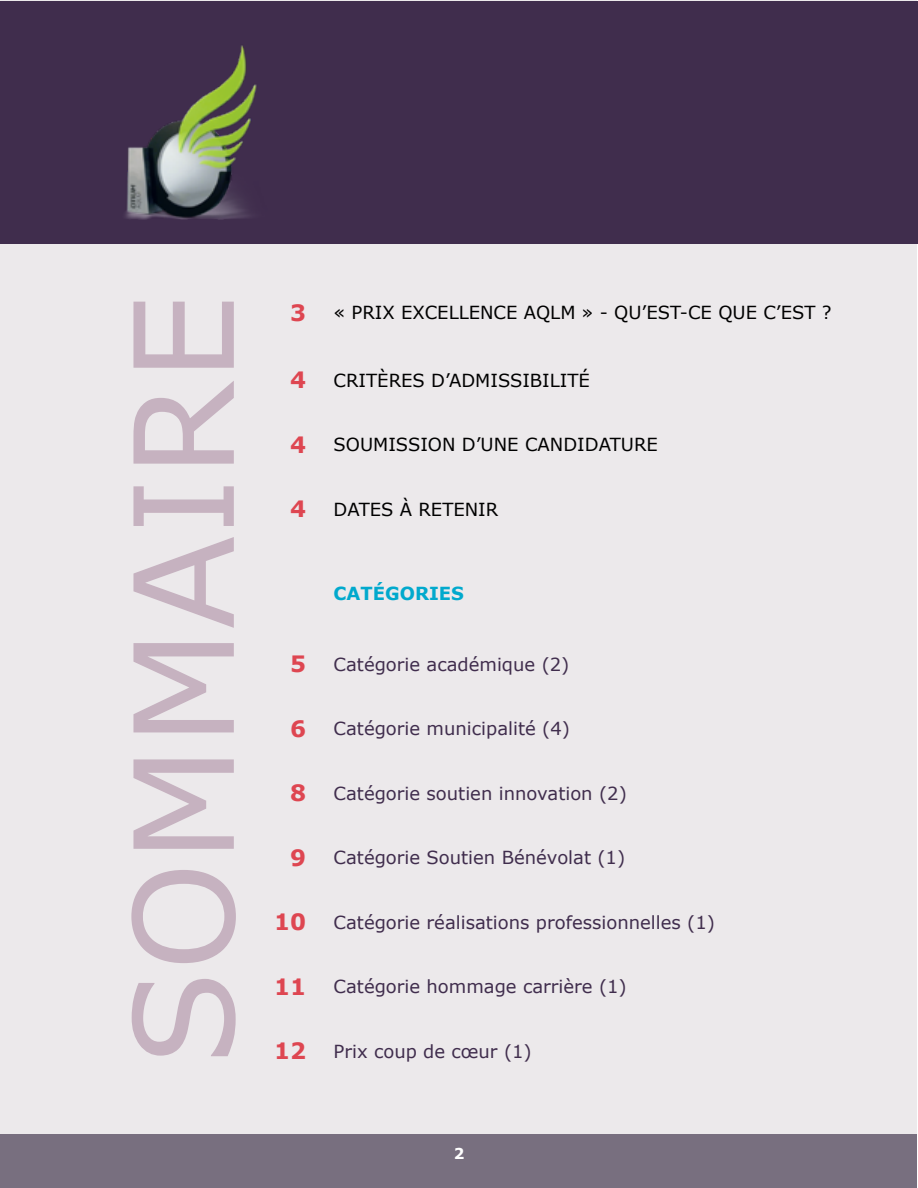
<style>
.page{position:relative;width:918px;height:1188px;background:#fff}
.page>*{position:absolute;margin:0;border:0;box-sizing:border-box;transform-origin:0 0}
.t1{font:138px "Verdana";color:#c6b2c0}
.t2{font:18px "Verdana";color:#402d4d}
.t3{font:18px "Verdana";color:#000}
.t4{font:700 18px "Verdana";color:#01a9cd}
.t5{font:700 15px "Verdana";color:#fff}
.s1{font-weight:700;font-size:22.5px;color:#de4651}
</style>
<div class="page">
<div style="left:1px;top:1px;width:916px;height:1186px;background:#ece9eb"></div>
<div style="left:1px;top:1134px;width:916px;height:53px;background:#786f7f"></div>
<div style="left:0;top:1px;width:918px;height:243px;background:#402d4d"></div>
<img style="left:125px;top:45px;width:132px;height:175px">
<h1 class="t1" style="left:89px;top:1065px;width:773px;rotate:-90deg">SOMMAIRE</h1>
<p class="t3" style="left:290px;top:300px;width:543px"><span class="s1">3</span> « PRIX EXCELLENCE AQLM » - QU’EST-CE QUE C’EST ?</p>
<p class="t3" style="left:290px;top:368px;width:301px"><span class="s1">4</span> CRITÈRES D’ADMISSIBILITÉ</p>
<p class="t3" style="left:290px;top:432px;width:370px"><span class="s1">4</span> SOUMISSION D’UNE CANDIDATURE</p>
<p class="t3" style="left:290px;top:497px;width:210px"><span class="s1">4</span> DATES À RETENIR</p>
<p class="t4" style="left:334px;top:581px;width:132px">CATÉGORIES</p>
<p class="t2" style="left:290px;top:652px;width:281px"><span class="s1">5</span> Catégorie académique (2)</p>
<p class="t2" style="left:290px;top:716px;width:281px"><span class="s1">6</span> Catégorie municipalité (4)</p>
<p class="t2" style="left:290px;top:781px;width:338px"><span class="s1">8</span> Catégorie soutien innovation (2)</p>
<p class="t2" style="left:290px;top:845px;width:337px"><span class="s1">9</span> Catégorie Soutien Bénévolat (1)</p>
<p class="t2" style="left:274px;top:910px;width:443px"><span class="s1">10</span> Catégorie réalisations professionnelles (1)</p>
<p class="t2" style="left:274px;top:974px;width:354px"><span class="s1">11</span> Catégorie hommage carrière (1)</p>
<p class="t2" style="left:274px;top:1039px;width:259px"><span class="s1">12</span> Prix coup de cœur (1)</p>
<p class="t5" style="left:454px;top:1143px;width:12px">2</p>
</div>
